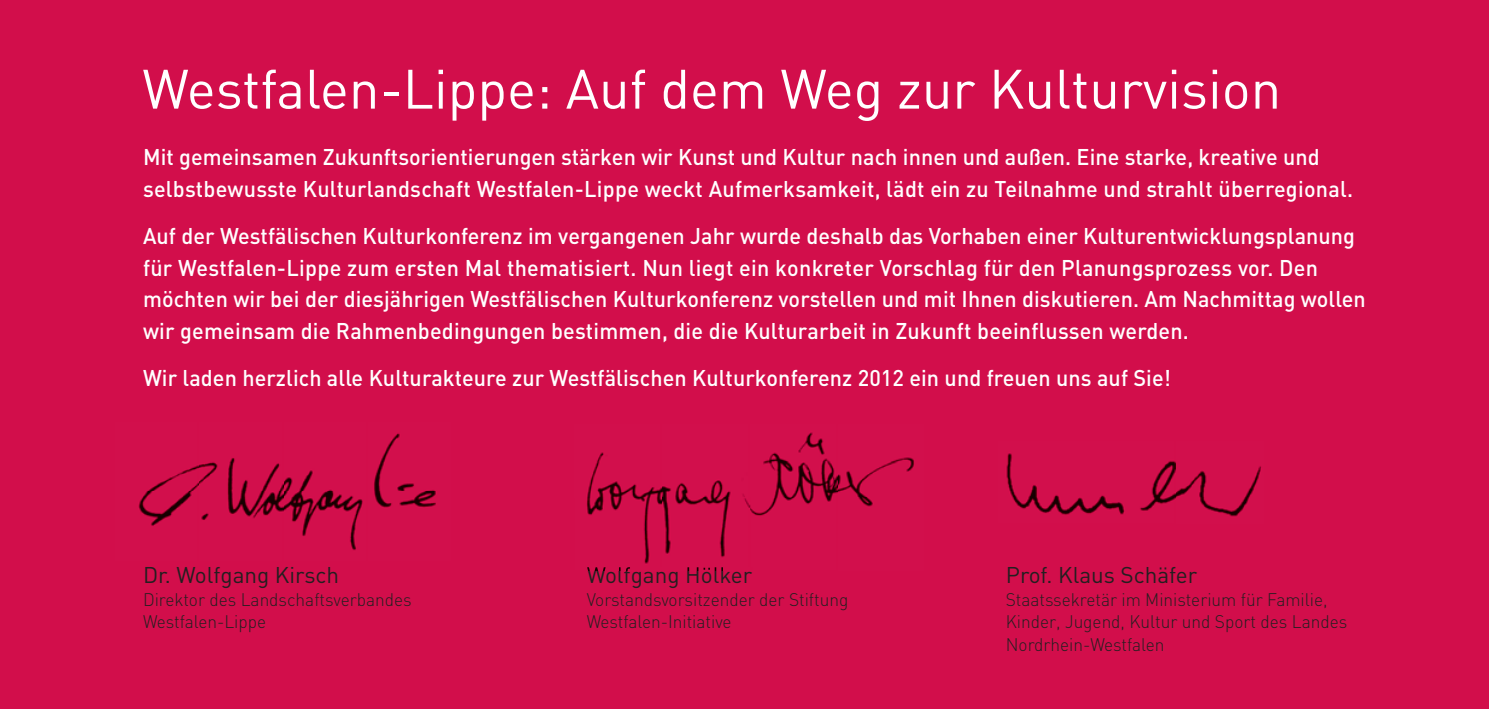
<style>
.page{position:relative;width:1489px;height:709px;background:#fff}
.page>*{position:absolute;margin:0;border:0;box-sizing:border-box;transform-origin:0 0}
.t1{font:54.5px "FFDIN";color:#fff}
.t2{font:500 22.5px/31.5px "FFDIN";letter-spacing:.005em;color:#fff;scale:.96 1}
.t3{font:22.5px "FFDIN";color:#231f20}
.t4{font:300 18px/22.5px "FFDIN";color:#231f20;scale:.96 1}
</style>
<div class="page">
<div style="left:0;top:0;width:1488px;height:709px;background:#d20e4b"></div>
<img style="left:139px;top:433px;width:297px;height:117px">
<img style="left:587px;top:432px;width:327px;height:65px">
<img style="left:587px;top:497px;width:75px;height:67px">
<img style="left:662px;top:497px;width:88px;height:60px">
<img style="left:750px;top:497px;width:123px;height:19px">
<img style="left:587px;top:567px;width:136px;height:4px">
<img style="left:1006px;top:453px;width:255px;height:64px">
<h1 class="t1" style="left:142px;top:70px;width:1140px">Westfalen-Lippe: Auf dem Weg zur Kulturvision</h1>
<p class="t2" style="left:143px;top:144px;width:1261px">Mit gemeinsamen Zukunftsorientierungen stärken wir Kunst und Kultur nach innen und außen. Eine starke, kreative und selbstbewusste Kulturlandschaft Westfalen-Lippe weckt Aufmerksamkeit, lädt ein zu Teilnahme und strahlt überregional.</p>
<p class="t2" style="left:143px;top:223px;width:1274px">Auf der Westfälischen Kulturkonferenz im vergangenen Jahr wurde deshalb das Vorhaben einer Kulturentwicklungsplanung für Westfalen-Lippe zum ersten Mal thematisiert. Nun liegt ein konkreter Vorschlag für den Planungsprozess vor. Den möchten wir bei der diesjährigen Westfälischen Kulturkonferenz vorstellen und mit Ihnen diskutieren. Am Nachmittag wollen wir gemeinsam die Rahmenbedingungen bestimmen, die die Kulturarbeit in Zukunft beeinflussen werden.</p>
<p class="t2" style="left:143px;top:364px;width:1072px">Wir laden herzlich alle Kulturakteure zur Westfälischen Kulturkonferenz 2012 ein und freuen uns auf Sie!</p>
<p class="t3" style="left:143px;top:567px;width:198px">Dr. Wolfgang Kirsch</p>
<p class="t4" style="left:143px;top:590px;width:281px">Direktor des Landschaftsverbandes<br>Westfalen-Lippe</p>
<p class="t3" style="left:586px;top:567px;width:167px">Wolfgang Hölker</p>
<p class="t4" style="left:586px;top:590px;width:274px">Vorstandsvorsitzender der Stiftung<br>Westfalen-Initiative</p>
<p class="t3" style="left:1005px;top:567px;width:193px">Prof. Klaus Schäfer</p>
<p class="t4" style="left:1005px;top:590px;width:357px">Staatssekretär im Ministerium für Familie,<br>Kinder, Jugend, Kultur und Sport des Landes<br>Nordrhein-Westfalen</p>
</div>
